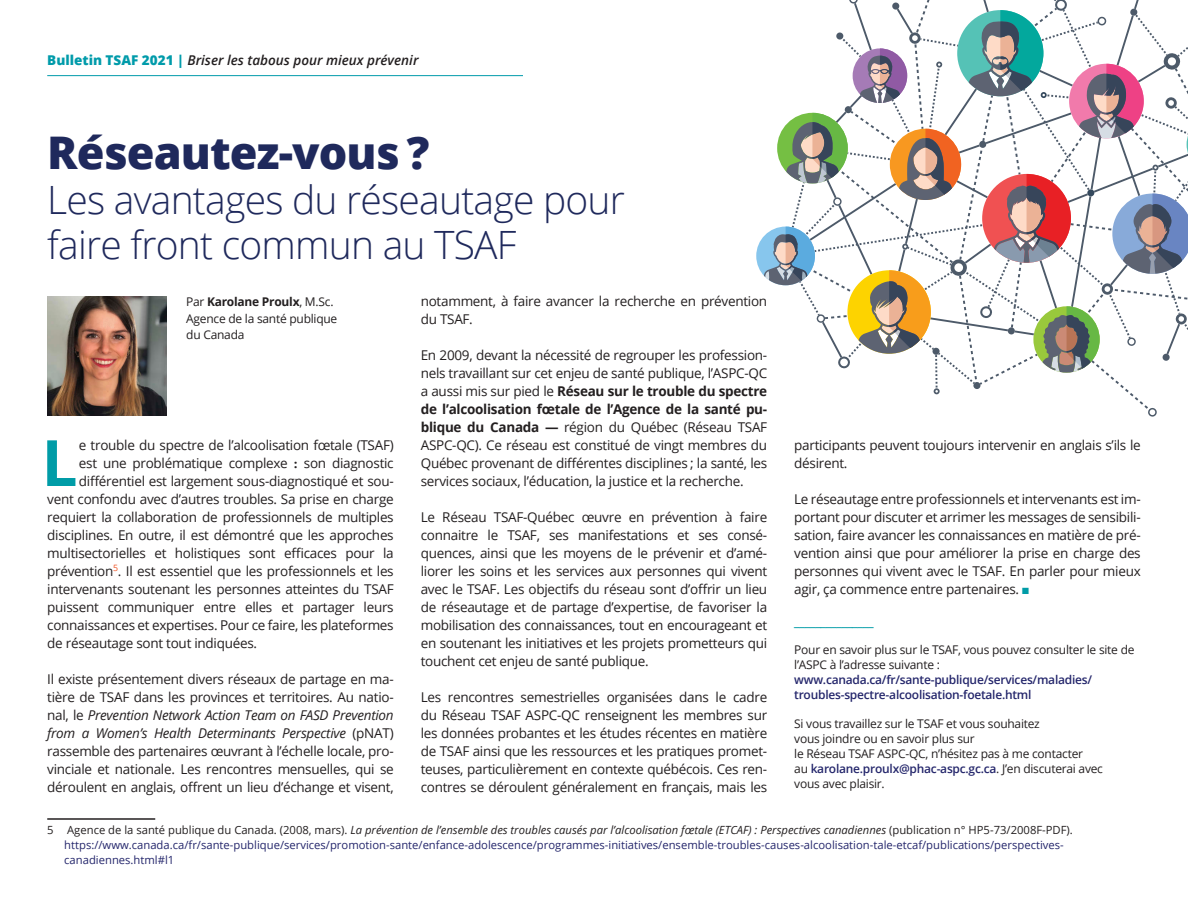
<style>
.page{position:relative;width:1188px;height:918px;background:#fff}
.page>*{position:absolute;margin:0;border:0;box-sizing:border-box;transform-origin:0 0}
.t1{font:700 63.9px "Open Sans";color:#009ca7}
.t2{font:800 45px "Open Sans";letter-spacing:-.02em;color:#1f295c}
.t3{font:300 39px/45px "Open Sans";letter-spacing:-.02em;color:#1f295c}
.t4{font:13.5px/18px "Open Sans";letter-spacing:-.02em;color:#231f20;text-align:justify}
.t5{font:italic 600 13.5px "Open Sans";color:#231f20}
.t6{font:700 13.5px "Open Sans";color:#009ca7}
.t7{font:12px/15px "Open Sans";letter-spacing:-.02em;color:#231f20}
.t8{font:600 12px/15px "Open Sans";letter-spacing:-.02em;color:#25276c}
.t9{font:11.25px/15px "Open Sans";color:#25276c}
.s1{font-weight:800;font-style:normal;color:#009baa}
.s2{font-weight:700}
.s3{font-family:"Times New Roman";font-weight:700}
.s4{font-style:italic}
.s5{color:#009ca7}
.s6{font-weight:600;color:#25276c}
.s7{color:#231f20}
.s8{font-style:italic;color:#231f20}
</style>
<div class="page">
<hr style="left:47px;top:75px;width:1094px;height:1px;background:#009baa">
<div style="left:524px;top:0;width:664px;height:626px;background:#fff"></div>
<div style="left:756px;top:227px;width:59px;height:58px;background:#87c6ed;border-radius:50%"></div>
<svg style="left:764px;top:0;width:424px;height:417px"></svg>
<hr style="left:47px;top:818px;width:108px;height:2px;background:#231f20">
<img style="left:47px;top:297px;width:119px;height:119px">
<p class="t5" style="left:47px;top:51px;width:373px"><span class="s1">Bulletin TSAF 2021 |</span> Briser les tabous pour mieux prévenir</p>
<h2 class="t2" style="left:47px;top:119px;width:384px">Réseautez-vous ?</h2>
<h3 class="t3" style="left:47px;top:177px;width:579px">Les avantages du réseautage pour faire front commun au TSAF</h3>
<p class="t7" style="left:186px;top:293px;width:153px;line-height:16.5px">Par <span class="s2">Karolane Proulx</span>, M.Sc.<br>Agence de la santé publique du Canada</p>
<h1 class="t1" style="left:42px;top:418px;width:38px">L</h1>
<p class="t4" style="left:79px;top:436px;width:316px">e trouble du spectre de l’alcoolisation fœtale (TSAF)</p>
<p class="t4" style="left:79px;top:454px;width:316px">est une problématique complexe <span class="s3">:</span> son diagnostic</p>
<p class="t4" style="left:79px;top:472px;width:316px">différentiel est largement sous-diagnostiqué et sou-</p>
<p class="t4" style="left:47px;top:490px;width:348px">vent confondu avec d’autres troubles. Sa prise en charge</p>
<p class="t4" style="left:47px;top:508px;width:348px">requiert la collaboration de professionnels de multiples</p>
<p class="t4" style="left:47px;top:526px;width:348px">disciplines. En outre, il est démontré que les approches</p>
<p class="t4" style="left:47px;top:544px;width:348px">multisectorielles et holistiques sont efficaces pour la</p>
<p class="t4" style="left:47px;top:562px;width:348px">prévention<sup>5</sup>. Il est essentiel que les professionnels et les</p>
<p class="t4" style="left:47px;top:580px;width:348px">intervenants soutenant les personnes atteintes du TSAF</p>
<p class="t4" style="left:47px;top:598px;width:348px">puissent communiquer entre elles et partager leurs</p>
<p class="t4" style="left:47px;top:616px;width:348px">connaissances et expertises. Pour ce faire, les plateformes</p>
<p class="t4" style="left:47px;top:634px;width:211px">de réseautage sont tout indiquées.</p>
<p class="t4" style="left:47px;top:670px;width:348px">Il existe présentement divers réseaux de partage en ma&shy;tière de TSAF dans les provinces et territoires. Au natio&shy;nal, le <span class="s4">Prevention Network Action Team on FASD Prevention from a Women’s Health Determinants Perspective</span> (pNAT) rassemble des partenaires œuvrant à l’échelle locale, pro&shy;vinciale et nationale. Les rencontres mensuelles, qui se déroulent en anglais, offrent un lieu d’échange et visent,</p>
<p class="t4" style="left:421px;top:292px;width:348px">notamment, à faire avancer la recherche en prévention du TSAF.</p>
<p class="t4" style="left:421px;top:346px;width:348px">En 2009, devant la nécessité de regrouper les profession&shy;nels travaillant sur cet enjeu de santé publique, l’ASPC-QC a aussi mis sur pied le <span class="s2">Réseau sur le trouble du spectre de l’alcoolisation fœtale de l’Agence de la santé pu&shy;blique du Canada —</span> région du Québec (Réseau TSAF ASPC-QC). Ce réseau est constitué de vingt membres du Québec provenant de différentes disciplines ; la santé, les services sociaux, l’éducation, la justice et la recherche.</p>
<p class="t4" style="left:421px;top:508px;width:348px">Le Réseau TSAF-Québec œuvre en prévention à faire connaitre le TSAF, ses manifestations et ses consé&shy;quences, ainsi que les moyens de le prévenir et d’amé&shy;liorer les soins et les services aux personnes qui vivent avec le TSAF. Les objectifs du réseau sont d’offrir un lieu de réseautage et de partage d’expertise, de favoriser la mobilisation des connaissances, tout en encourageant et en soutenant les initiatives et les projets prometteurs qui touchent cet enjeu de santé publique.</p>
<p class="t4" style="left:421px;top:688px;width:348px">Les rencontres semestrielles organisées dans le cadre du Réseau TSAF ASPC-QC renseignent les membres sur les données probantes et les études récentes en matière de TSAF ainsi que les ressources et les pratiques promet&shy;teuses, particulièrement en contexte québécois. Ces ren&shy;contres se déroulent généralement en français, mais les</p>
<p class="t4" style="left:794px;top:436px;width:348px">participants peuvent toujours intervenir en anglais s’ils le désirent.</p>
<p class="t4" style="left:794px;top:490px;width:348px">Le réseautage entre professionnels et intervenants est im&shy;portant pour discuter et arrimer les messages de sensibili&shy;sation, faire avancer les connaissances en matière de pré&shy;vention ainsi que pour améliorer la prise en charge des personnes qui vivent avec le TSAF. En parler pour mieux agir, ça commence entre partenaires. <span class="s5">■</span></p>
<p class="t6" style="left:794px;top:611px;width:81px">_______________</p>
<p class="t7" style="left:794px;top:642px;width:342px">Pour en savoir plus sur le TSAF, vous pouvez consulter le site de l’ASPC à l’adresse suivante :</p>
<p class="t8" style="left:794px;top:672px;width:299px">www.canada.ca/fr/sante-publique/services/maladies/ troubles-spectre-alcoolisation-foetale.html</p>
<p class="t7" style="left:794px;top:715px;width:310px">Si vous travaillez sur le TSAF et vous souhaitez<br>vous joindre ou en savoir plus sur<br>le Réseau TSAF ASPC-QC, n’hésitez pas à me contacter<br>au <span class="s6">karolane.proulx@phac-aspc.gc.ca</span>. J’en discuterai avec vous avec plaisir.</p>
<p class="t9" style="left:64px;top:822px;width:1010px;text-indent:-17px"><span class="s7">5 Agence de la santé publique du Canada. (2008, mars).</span> <span class="s8">La prévention de l’ensemble des troubles causés par l’alcoolisation fœtale (ETCAF) : Perspectives canadiennes</span> <span class="s7">(publication n° HP5-73/2008F-PDF). </span>https://www.canada.ca/fr/sante-publique/services/promotion-sante/enfance-adolescence/programmes-initiatives/ensemble-troubles-causes-alcoolisation-tale-etcaf/publications/perspectives&shy;canadiennes.html#l1</p>
</div>
